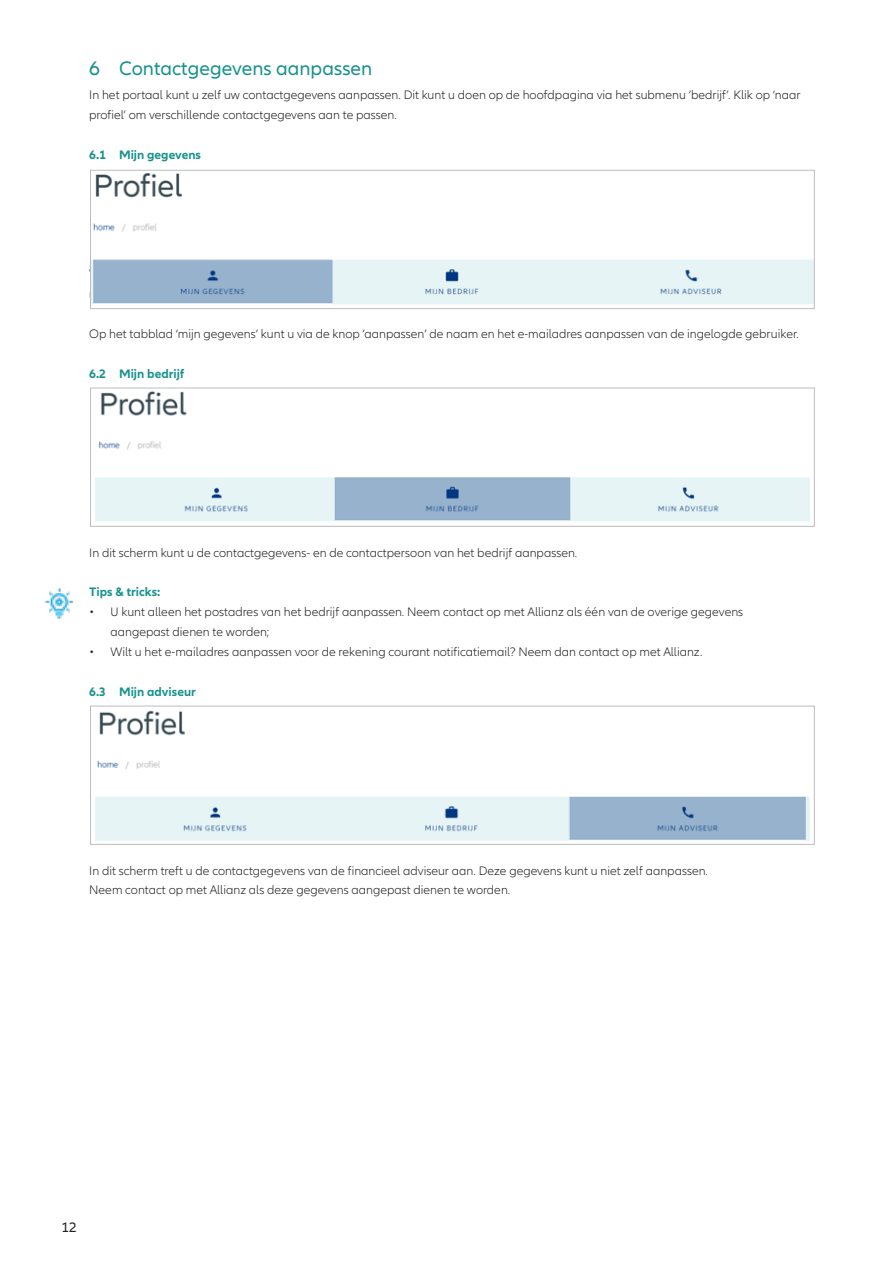
<style>
.page{position:relative;width:893px;height:1263px;background:#fff}
.page>*{position:absolute;margin:0;border:0;box-sizing:border-box;transform-origin:0 0}
.Copy_Highlight{font:20.25px "Allianz Neo";color:#18928d}
.t1{font:14.25px "Allianz Neo";color:#231f20}
.Copy_9_5_13_25_ASL_A4__Basis{font:300 12.75px/19.8px "Allianz Neo";color:#231f20}
.Copy_9_5_13_25_ASL_A4__Basis-2{font:700 12.75px "Allianz Neo";color:#18928d}
</style>
<div class="page">
<img style="left:92px;top:173px;width:721px;height:131px">
<div style="left:90px;top:170px;width:725px;height:139px;border:1px solid #bcbdc0"></div>
<img style="left:96px;top:391px;width:713px;height:130px">
<div style="left:90px;top:388px;width:725px;height:139px;border:1px solid #bcbdc0"></div>
<img style="left:96px;top:710px;width:713px;height:131px">
<div style="left:90px;top:706px;width:725px;height:139px;border:1px solid #bcbdc0"></div>
<img style="left:44px;top:588px;width:30px;height:31px">
<p class="Copy_Highlight" style="left:89px;top:57px;width:284px">6 Contactgegevens aanpassen</p>
<p class="Copy_9_5_13_25_ASL_A4__Basis" style="left:89px;top:86px;width:713px">In het portaal kunt u zelf uw contactgegevens aanpassen. Dit kunt u doen op de hoofdpagina via het submenu ‘bedrijf’. Klik op ‘naar profiel’ om verschillende contactgegevens aan te passen.</p>
<p class="Copy_9_5_13_25_ASL_A4__Basis-2" style="left:89px;top:147px;width:113px">6.1 Mijn gegevens</p>
<p class="Copy_9_5_13_25_ASL_A4__Basis" style="left:89px;top:324px;width:711px">Op het tabblad ‘mijn gegevens’ kunt u via de knop ‘aanpassen’ de naam en het e-mailadres aanpassen van de ingelogde gebruiker.</p>
<p class="Copy_9_5_13_25_ASL_A4__Basis-2" style="left:89px;top:366px;width:96px">6.2 Mijn bedrijf</p>
<p class="Copy_9_5_13_25_ASL_A4__Basis" style="left:89px;top:543px;width:490px">In dit scherm kunt u de contactgegevens- en de contactpersoon van het bedrijf aanpassen.</p>
<p class="Copy_9_5_13_25_ASL_A4__Basis-2" style="left:89px;top:585px;width:73px">Tips &amp; tricks:</p>
<p class="Copy_9_5_13_25_ASL_A4__Basis" style="left:111px;top:602px;width:634px;text-indent:-21px">• U kunt alleen het postadres van het bedrijf aanpassen. Neem contact op met Allianz als één van de overige gegevens aangepast dienen te worden;</p>
<p class="Copy_9_5_13_25_ASL_A4__Basis" style="left:89px;top:642px;width:615px">• Wilt u het e-mailadres aanpassen voor de rekening courant notificatiemail? Neem dan contact op met Allianz.</p>
<p class="Copy_9_5_13_25_ASL_A4__Basis-2" style="left:89px;top:684px;width:108px">6.3 Mijn adviseur</p>
<p class="Copy_9_5_13_25_ASL_A4__Basis" style="left:89px;top:861px;width:620px">In dit scherm treft u de contactgegevens van de financieel adviseur aan. Deze gegevens kunt u niet zelf aanpassen.</p>
<p class="Copy_9_5_13_25_ASL_A4__Basis" style="left:89px;top:881px;width:422px">Neem contact op met Allianz als deze gegevens aangepast dienen te worden.</p>
<p class="t1" style="left:62px;top:1219px;width:17px">12</p>
</div>
